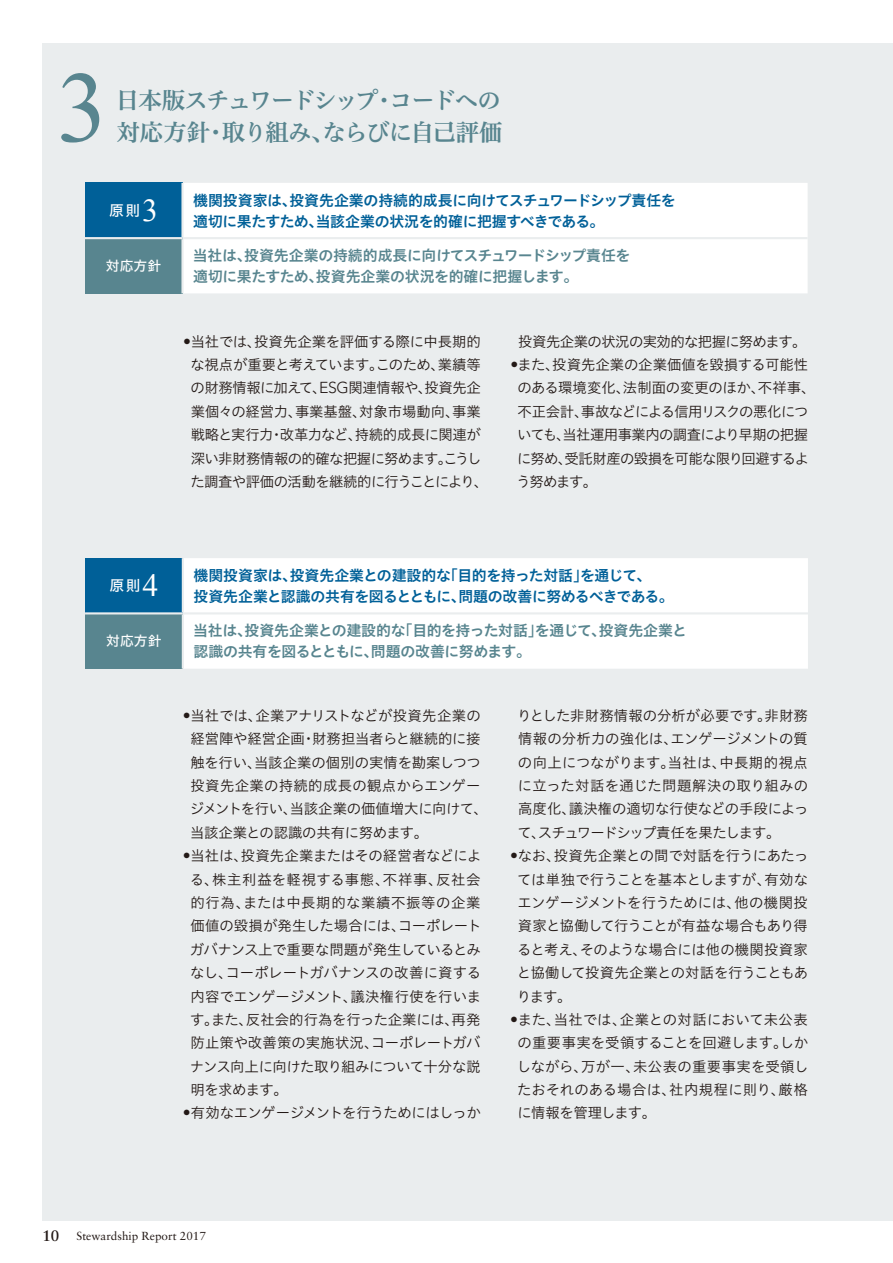
<style>
.page{position:relative;width:893px;height:1263px;background:#fff}
.page>*{position:absolute;margin:0;border:0;box-sizing:border-box;transform-origin:0 0}
.t1{font:100.95px "Times New Roman";color:#58858f}
.t2{font:23.4px/32px "Hiragino UD Serif Std W6";letter-spacing:-.055em;color:#58858f}
.t3{font:14.85px/21.3px "Hiragino UD Sans Std W6";letter-spacing:-.02em;color:#006098}
.t4{font:14.85px/21.3px "Hiragino UD Sans Std W6";letter-spacing:-.02em;color:#58858f}
.t5{font:14.85px "Hiragino UD Sans Std W5";color:#fff}
.t6{font:14.4px/23.4px "Hiragino UD Sans Std W3";letter-spacing:-.025em;color:#231916;text-align:justify}
.t7{font:14.4px "Hiragino UD Sans Std W3";letter-spacing:-.045em;color:#231916}
.t8{font:13.8px "Hiragino UD Sans Std W5";color:#fff}
.t9{font:11.7px "Sabon";color:#231916}
.s1{font-family:"Times New Roman";font-size:31.95px}
.s2{font-family:"Avenir";font-weight:300;font-size:15.75px}
.s3{font-weight:700;font-size:15.15px}
</style>
<div class="page">
<div style="left:43px;top:43px;width:850px;height:1177px;background:#eaedee"></div>
<div style="left:85px;top:183px;width:98px;height:55px;background:#006098"></div>
<div style="left:184px;top:183px;width:624px;height:110px;background:#fff"></div>
<div style="left:85px;top:238px;width:98px;height:55px;background:#58858f"></div>
<hr style="left:85px;top:237px;width:98px;height:2px;background:#eaedee">
<hr style="left:183px;top:237px;width:625px;height:2px;background:#eaedee">
<hr style="left:181px;top:183px;width:3px;height:54px;background:#eaedee">
<hr style="left:181px;top:239px;width:3px;height:54px;background:#eaedee">
<div style="left:85px;top:558px;width:98px;height:55px;background:#006098"></div>
<div style="left:184px;top:558px;width:624px;height:111px;background:#fff"></div>
<div style="left:85px;top:613px;width:98px;height:56px;background:#58858f"></div>
<hr style="left:85px;top:612px;width:98px;height:2px;background:#eaedee">
<hr style="left:183px;top:612px;width:625px;height:2px;background:#eaedee">
<hr style="left:182px;top:558px;width:2px;height:54px;background:#eaedee">
<hr style="left:182px;top:614px;width:2px;height:55px;background:#eaedee">
<h1 class="t1" style="left:57px;top:40px;width:52px">3</h1>
<h2 class="t2" style="left:116px;top:83px;width:388px">日本版スチュワードシップ・コードへの対応方針・取り組み、ならびに自己評価</h2>
<p class="t5" style="left:109px;top:199px;width:50px">原則<span class="s1">3</span></p>
<p class="t3" style="left:193px;top:188px;width:484px">機関投資家は、投資先企業の持続的成長に向けてスチュワードシップ責任を適切に果たすため、当該企業の状況を的確に把握すべきである。</p>
<p class="t8" style="left:106px;top:255px;width:57px">対応方針</p>
<p class="t4" style="left:193px;top:244px;width:439px">当社は、投資先企業の持続的成長に向けてスチュワードシップ責任を適切に果たすため、投資先企業の状況を的確に把握します。</p>
<p class="t6" style="left:183px;top:329px;width:306px;text-align:center"><span class="s2">•</span> 当社では、投資先企業を評価する際に中長期的な視点が重要と考えています。このため、業績等の財務情報に加えて、<span class="s2">ESG</span>関連情報や、投資先企業個々の経営力、事業基盤、対象市場動向、事業戦略と実行力・改革力など、持続的成長に関連が深い非財務情報の的確な把握に努めます。こうした調査や評価の活動を継続的に行うことにより、</p>
<p class="t7" style="left:518px;top:330px;width:290px">投資先企業の状況の実効的な把握に努めます。</p>
<p class="t6" style="left:517px;top:352px;width:300px;text-align:left;text-indent:-6px"><span class="s2">•</span> また、投資先企業の企業価値を毀損する可能性のある環境変化、法制面の変更のほか、不祥事、不正会計、事故などによる信用リスクの悪化についても、当社運用事業内の調査により早期の把握に努め、受託財産の毀損を可能な限り回避するよう努めます。</p>
<p class="t5" style="left:110px;top:574px;width:50px">原則<span class="s1">4</span></p>
<p class="t3" style="left:193px;top:564px;width:482px">機関投資家は、投資先企業との建設的な「目的を持った対話」を通じて、<br>投資先企業と認識の共有を図るとともに、問題の改善に努めるべきである。</p>
<p class="t8" style="left:106px;top:631px;width:57px">対応方針</p>
<p class="t4" style="left:193px;top:619px;width:495px">当社は、投資先企業との建設的な「目的を持った対話」を通じて、投資先企業と認識の共有を図るとともに、問題の改善に努めます。</p>
<p class="t6" style="left:190px;top:703px;width:299px;text-align:left;text-indent:-7px"><span class="s2">•</span> 当社では、企業アナリストなどが投資先企業の経営陣や経営企画・財務担当者らと継続的に接触を行い、当該企業の個別の実情を勘案しつつ投資先企業の持続的成長の観点からエンゲージメントを行い、当該企業の価値増大に向けて、当該企業との認識の共有に努めます。</p>
<p class="t6" style="left:190px;top:843px;width:293px;text-indent:-7px"><span class="s2">•</span> 当社は、投資先企業またはその経営者などによる、株主利益を軽視する事態、不祥事、反社会的行為、または中長期的な業績不振等の企業価値の毀損が発生した場合には、コーポレートガバナンス上で重要な問題が発生しているとみなし、コーポレートガバナンスの改善に資する内容でエンゲージメント、議決権行使を行います。また、反社会的行為を行った企業には、再発防止策や改善策の実施状況、コーポレートガバナンス向上に向けた取り組みについて十分な説明を求めます。</p>
<p class="t6" style="left:183px;top:1100px;width:299px"><span class="s2">•</span> 有効なエンゲージメントを行うためにはしっか</p>
<p class="t6" style="left:517px;top:703px;width:293px">りとした非財務情報の分析が必要です。非財務情報の分析力の強化は、エンゲージメントの質の向上につながります。当社は、中長期的視点に立った対話を通じた問題解決の取り組みの高度化、議決権の適切な行使などの手段によって、スチュワードシップ責任を果たします。</p>
<p class="t6" style="left:517px;top:843px;width:293px;text-indent:-7px"><span class="s2">•</span> なお、投資先企業との間で対話を行うにあたっては単独で行うことを基本としますが、有効なエンゲージメントを行うためには、他の機関投資家と協働して行うことが有益な場合もあり得ると考え、そのような場合には他の機関投資家と協働して投資先企業との対話を行うこともあります。</p>
<p class="t6" style="left:517px;top:1007px;width:293px;text-indent:-7px"><span class="s2">•</span> また、当社では、企業との対話において未公表の重要事実を受領することを回避します。しかしながら、万が一、未公表の重要事実を受領したおそれのある場合は、社内規程に則り、厳格に情報を管理します。</p>
<p class="t9" style="left:43px;top:1229px;width:165px"><span class="s3">10</span> Stewardship Report 2017</p>
</div>
